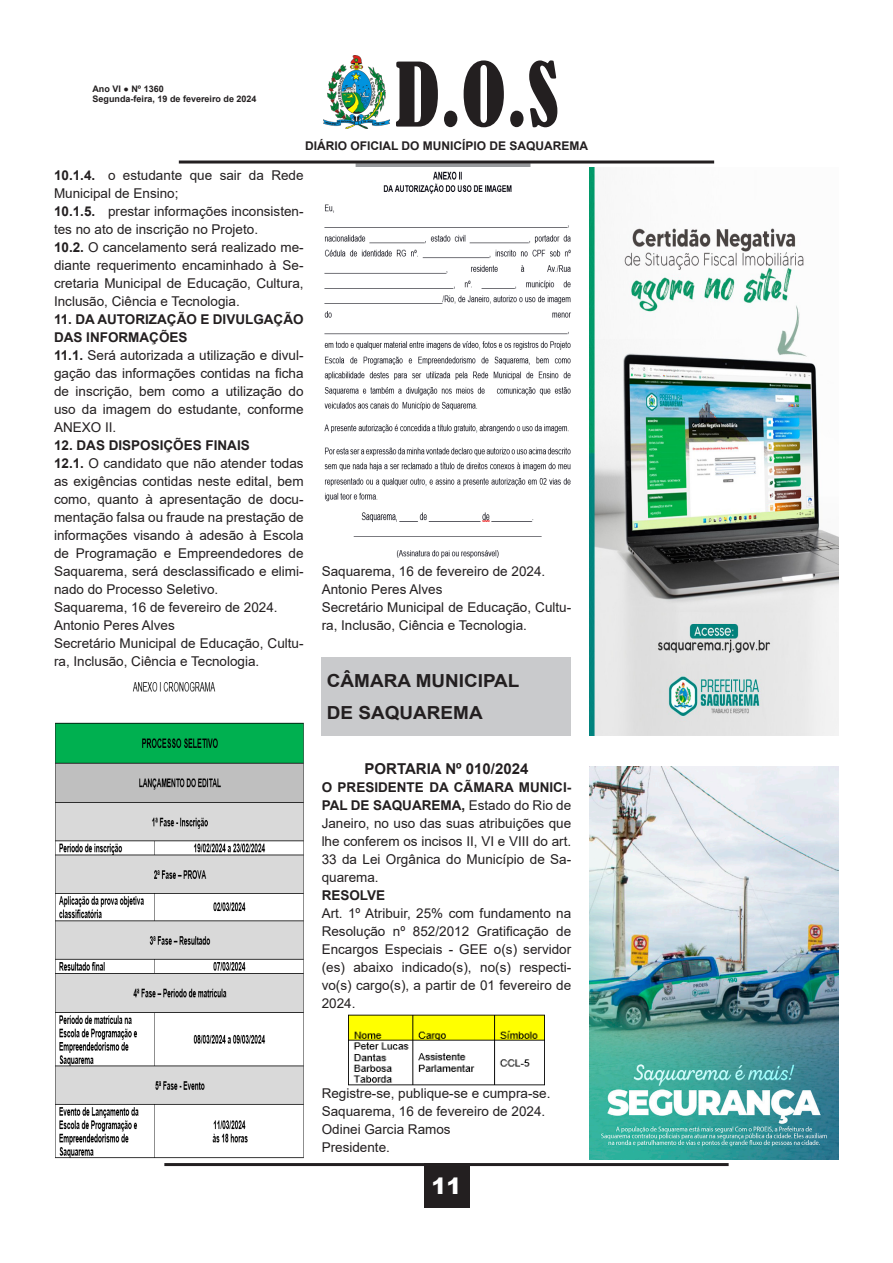
<style>
.page{position:relative;width:893px;height:1263px;background:#fff}
.page>*{position:absolute;margin:0;border:0;box-sizing:border-box;transform-origin:0 0}
.t1{font:condensed 82.5px "Bernard";color:#231f20}
.t2{font:900 22.5px "Arial";color:#fff}
.t3{font:700 18px "Arial";color:#231f20;scale:1.05 1}
.t4{font:700 15px "Arial";color:#231f20}
.t5{font:13.5px/18px "Arial";color:#231f20;text-align:justify}
.t6{font:700 13.5px/18px "Arial";color:#231f20}
.t7{font:700 12px "Arial";color:#231f20}
.t8{font:700 9px/10.8px "Arial";color:#231f20}
.s1{font-weight:700}
</style>
<div class="page">
<hr style="left:164px;top:1163px;width:565px;height:3px;background:#231f20">
<div style="left:424px;top:1163px;width:45px;height:45px;background:#231f20"></div>
<img style="left:324px;top:55px;width:65px;height:73px">
<div style="left:356px;top:163px;width:174px;height:5px;background:#97999c"></div>
<hr style="left:179px;top:161px;width:535px;height:3px;background:#231f20">
<img style="left:55px;top:682px;width:249px;height:477px">
<img style="left:324px;top:171px;width:247px;height:331px">
<div style="left:322px;top:657px;width:249px;height:79px;background:#c9cacc"></div>
<img style="left:348px;top:1014px;width:196px;height:71px">
<img style="left:361px;top:512px;width:173px;height:10px">
<img style="left:353px;top:536px;width:189px;height:22px">
<img style="left:589px;top:168px;width:250px;height:568px">
<img style="left:589px;top:766px;width:250px;height:394px">
<p class="t8" style="left:92px;top:83px;width:166px">Ano VI ● Nº 1360<br>Segunda-feira, 19 de fevereiro de 2024</p>
<h1 class="t1" style="left:395px;top:47px;width:165px">D.O.S</h1>
<p class="t7" style="left:305px;top:137px;width:285px">DIÁRIO OFICIAL DO MUNICÍPIO DE SAQUAREMA</p>
<p class="t5" style="left:54px;top:166px;width:251px"><span class="s1">10.1.4.</span> o estudante que sair da Rede<br>Municipal de Ensino;</p>
<p class="t5" style="left:54px;top:202px;width:251px"><span class="s1">10.1.5.</span> prestar informações inconsisten&shy;tes no ato de inscrição no Projeto.</p>
<p class="t5" style="left:54px;top:238px;width:251px"><span class="s1">10.2.</span> O cancelamento será realizado me&shy;diante requerimento encaminhado à Se&shy;cretaria Municipal de Educação, Cultura, Inclusão, Ciência e Tecnologia.</p>
<p class="t6" style="left:54px;top:310px;width:251px">11. DA AUTORIZAÇÃO E DIVULGAÇÃO<br>DAS INFORMAÇÕES</p>
<p class="t5" style="left:54px;top:346px;width:251px"><span class="s1">11.1.</span> Será autorizada a utilização e divul&shy;gação das informações contidas na ficha de inscrição, bem como a utilização do uso da imagem do estudante, conforme ANEXO II.</p>
<p class="t6" style="left:54px;top:436px;width:197px">12. DAS DISPOSIÇÕES FINAIS</p>
<p class="t5" style="left:54px;top:454px;width:251px"><span class="s1">12.1.</span> O candidato que não atender todas as exigências contidas neste edital, bem como, quanto à apresentação de docu&shy;mentação falsa ou fraude na prestação de informações visando à adesão à Escola de Programação e Empreendedores de Saquarema, será desclassificado e elimi&shy;nado do Processo Seletivo.</p>
<p class="t5" style="left:54px;top:598px;width:225px">Saquarema, 16 de fevereiro de 2024.</p>
<p class="t5" style="left:54px;top:616px;width:122px">Antonio Peres Alves</p>
<p class="t5" style="left:54px;top:634px;width:251px">Secretário Municipal de Educação, Cultu&shy;ra, Inclusão, Ciência e Tecnologia.</p>
<p class="t5" style="left:322px;top:562px;width:225px">Saquarema, 16 de fevereiro de 2024.</p>
<p class="t5" style="left:322px;top:580px;width:122px">Antonio Peres Alves</p>
<p class="t5" style="left:322px;top:598px;width:251px">Secretário Municipal de Educação, Cultu&shy;ra, Inclusão, Ciência e Tecnologia.</p>
<p class="t3" style="left:327px;top:668px;width:185px">CÂMARA MUNICIPAL</p>
<p class="t3" style="left:327px;top:700px;width:150px">DE SAQUAREMA</p>
<p class="t4" style="left:365px;top:758px;width:165px">PORTARIA Nº 010/2024</p>
<p class="t5" style="left:322px;top:778px;width:251px"><span class="s1">O PRESIDENTE DA CÃMARA MUNICI-PAL DE SAQUAREMA,</span> Estado do Rio de Janeiro, no uso das suas atribuições que lhe conferem os incisos II, VI e VIII do art.<br>33 da Lei Orgânica do Município de Sa&shy;quarema.</p>
<p class="t6" style="left:322px;top:886px;width:65px">RESOLVE</p>
<p class="t5" style="left:322px;top:904px;width:251px">Art. 1º Atribuir, 25% com fundamento na Resolução nº 852/2012 Gratificação de Encargos Especiais - GEE o(s) servidor (es) abaixo indicado(s), no(s) respecti&shy;vo(s) cargo(s), a partir de 01 fevereiro de 2024.</p>
<p class="t5" style="left:322px;top:1084px;width:230px">Registre-se, publique-se e cumpra-se.</p>
<p class="t5" style="left:322px;top:1102px;width:225px">Saquarema, 16 de fevereiro de 2024.</p>
<p class="t5" style="left:322px;top:1120px;width:131px">Odinei Garcia Ramos</p>
<p class="t5" style="left:322px;top:1138px;width:70px">Presidente.</p>
<h2 class="t2" style="left:431px;top:1170px;width:32px">11</h2>
</div>
